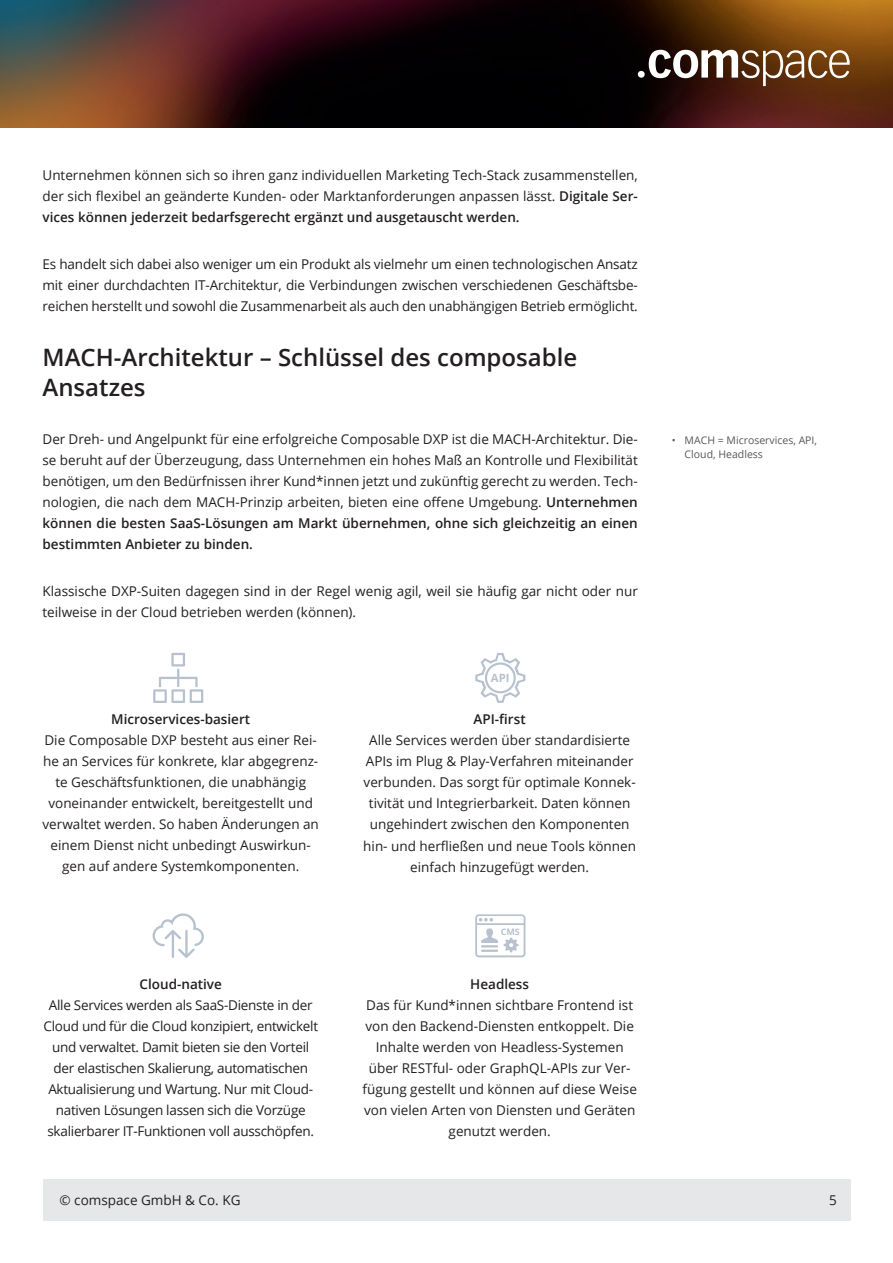
<style>
.page{position:relative;width:893px;height:1263px;background:#fff}
.page>*{position:absolute;margin:0;border:0;box-sizing:border-box;transform-origin:0 0}
.t1{font:600 24px/30px "Open Sans";color:#231f20}
.t2{font:13.5px/21px "Open Sans";color:#231f20;text-align:justify}
.t3{font:13.5px/21px "Open Sans";letter-spacing:-.02em;color:#231f20;text-align:center}
.t4{font:600 13.5px "Open Sans";color:#231f20}
.t5{font:700 11.4px "Open Sans";color:#b7c2ce}
.t6{font:10.5px/13.5px "Open Sans";color:#57585a}
.t7{font:700 9px "Open Sans";color:#b7c2ce}
.s1{font-weight:600}
</style>
<div class="page">
<div style="left:43px;top:1179px;width:807px;height:41px;background:#e6e7e9"></div>
<img style="left:0;top:0;width:893px;height:128px">
<svg style="left:649px;top:50px;width:201px;height:36px"></svg>
<div style="left:638px;top:71px;width:7px;height:7px;background:#fff;border-radius:50%"></div>
<svg style="left:153px;top:653px;width:50px;height:50px"></svg>
<svg style="left:153px;top:913px;width:51px;height:45px"></svg>
<svg style="left:475px;top:653px;width:50px;height:50px"></svg>
<div style="left:485px;top:662px;width:31px;height:31px;border:2px solid #b7c2ce;border-radius:50%"></div>
<svg style="left:475px;top:914px;width:50px;height:43px"></svg>
<hr style="left:482px;top:949px;width:15px;height:3px;background:#b7c2ce">
<p class="t2" style="left:43px;top:165px;width:597px">Unternehmen können sich so ihren ganz individuellen Marketing Tech-Stack zusammenstellen, der sich flexibel an geänderte Kunden- oder Marktanforderungen anpassen lässt. <span class="s1">Digitale Ser&shy;vices können jederzeit bedarfsgerecht ergänzt und ausgetauscht werden.</span></p>
<p class="t2" style="left:43px;top:253px;width:597px">Es handelt sich dabei also weniger um ein Produkt als vielmehr um einen technologischen Ansatz mit einer durchdachten IT-Architektur, die Verbindungen zwischen verschiedenen Geschäftsbe&shy;reichen herstellt und sowohl die Zusammenarbeit als auch den unabhängigen Betrieb ermöglicht.</p>
<h1 class="t1" style="left:43px;top:342px;width:536px">MACH-Architektur – Schlüssel des composable<br>Ansatzes</h1>
<p class="t2" style="left:43px;top:429px;width:597px">Der Dreh- und Angelpunkt für eine erfolgreiche Composable DXP ist die MACH-Architektur. Die&shy;se beruht auf der Überzeugung, dass Unternehmen ein hohes Maß an Kontrolle und Flexibilität benötigen, um den Bedürfnissen ihrer Kund*innen jetzt und zukünftig gerecht zu werden. Tech&shy;nologien, die nach dem MACH-Prinzip arbeiten, bieten eine offene Umgebung. <span class="s1">Unternehmen können die besten SaaS-Lösungen am Markt übernehmen, ohne sich gleichzeitig an einen bestimmten Anbieter zu binden.</span></p>
<p class="t2" style="left:43px;top:580px;width:597px">Klassische DXP-Suiten dagegen sind in der Regel wenig agil, weil sie häufig gar nicht oder nur teilweise in der Cloud betrieben werden (können).</p>
<p class="t4" style="left:111px;top:710px;width:140px">Microservices-basiert</p>
<p class="t2" style="left:43px;top:730px;width:278px;text-align:center">Die Composable DXP besteht aus einer Rei&shy;he an Services für konkrete, klar abgegrenz&shy;te Geschäftsfunktionen, die unabhängig voneinander entwickelt, bereitgestellt und verwaltet werden. So haben Änderungen an einem Dienst nicht unbedingt Auswirkun&shy;gen auf andere Systemkomponenten.</p>
<p class="t4" style="left:140px;top:974px;width:84px">Cloud-native</p>
<p class="t3" style="left:43px;top:994px;width:276px">Alle Services werden als SaaS-Dienste in der Cloud und für die Cloud konzipiert, entwickelt und verwaltet. Damit bieten sie den Vorteil der elastischen Skalierung, automatischen Aktualisierung und Wartung. Nur mit Cloud&shy;nativen Lösungen lassen sich die Vorzüge skalierbarer IT-Funktionen voll ausschöpfen.</p>
<p class="t5" style="left:491px;top:670px;width:20px">API</p>
<p class="t4" style="left:474px;top:710px;width:54px">API-first</p>
<p class="t2" style="left:363px;top:730px;width:274px;text-align:center">Alle Services werden über standardisierte APIs im Plug &amp; Play-Verfahren miteinander verbunden. Das sorgt für optimale Konnek&shy;tivität und Integrierbarkeit. Daten können ungehindert zwischen den Komponenten hin- und herfließen und neue Tools können einfach hinzugefügt werden.</p>
<p class="t7" style="left:501px;top:925px;width:21px">CMS</p>
<p class="t4" style="left:470px;top:975px;width:60px">Headless</p>
<p class="t2" style="left:363px;top:994px;width:276px;text-align:center">Das für Kund*innen sichtbare Frontend ist von den Backend-Diensten entkoppelt. Die Inhalte werden von Headless-Systemen über RESTful- oder GraphQL-APIs zur Ver&shy;fügung gestellt und können auf diese Weise von vielen Arten von Diensten und Geräten genutzt werden.</p>
<p class="t6" style="left:685px;top:433px;width:134px;text-indent:-13px">• MACH = Microservices, API,<br>Cloud, Headless</p>
<p class="t2" style="left:60px;top:1189px;width:182px">© comspace GmbH &amp; Co. KG</p>
<p class="t2" style="left:829px;top:1189px;width:9px">5</p>
</div>
